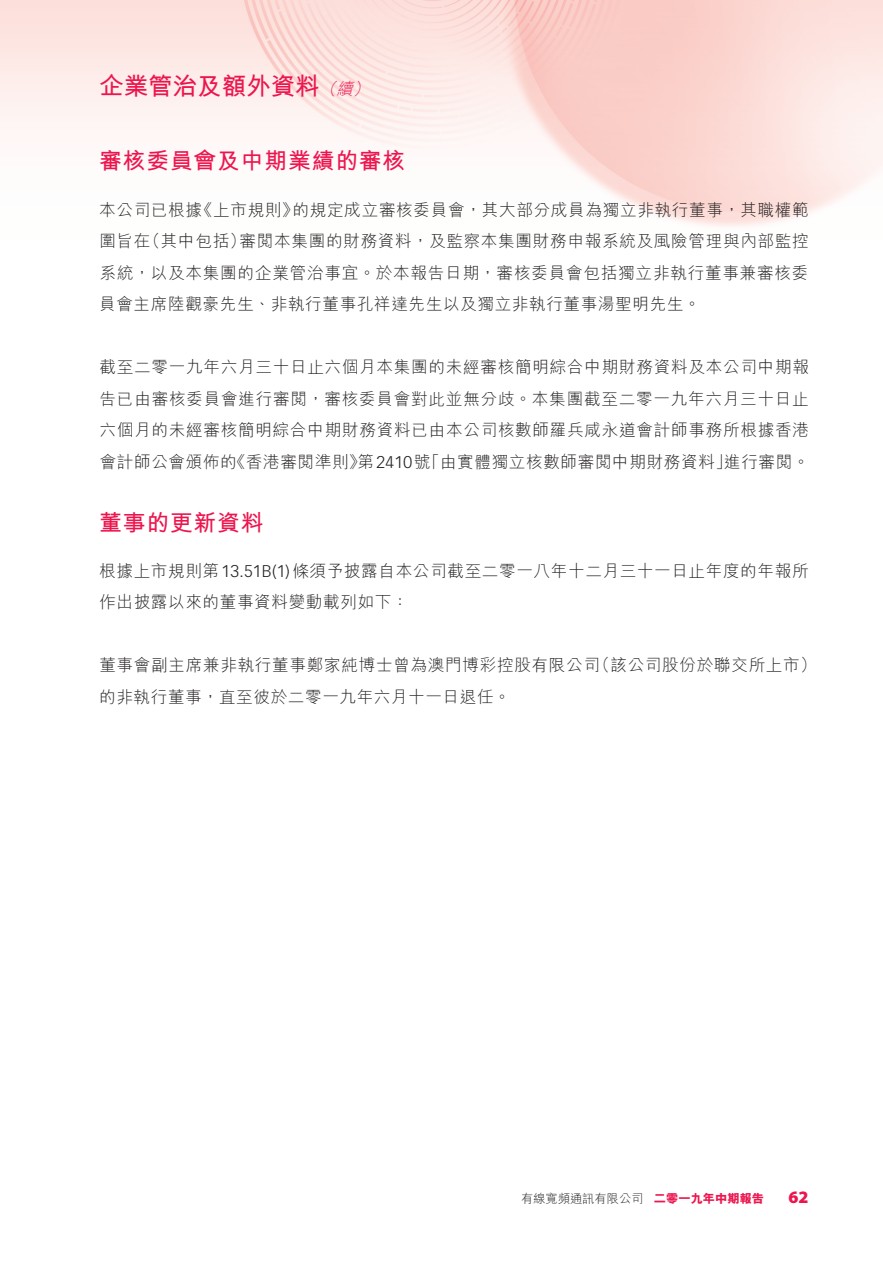
<style>
.page{position:relative;width:883px;height:1265px;background:#fff}
.page>*{position:absolute;margin:0;border:0;box-sizing:border-box;transform-origin:0 0}
.t1{font:700 24.5px "M Hei HK";color:#ed154e}
.t2{font:700 22.75px "M Hei HK";letter-spacing:.04em;color:#ed154e}
.t3{font:900 17.5px "Myriad Pro";color:#ed154e}
.t4{font:300 16.62px/31.5px "M Hei HK";letter-spacing:.04em;color:#231f20}
.t5{font:italic 300 16.62px "M Hei HK";color:#ed154e}
.t6{font:300 12.25px "M Hei HK";color:#231f20}
.t7{font:800 12.25px "M Hei HK";color:#ed154e}
.s1{font-family:"Vectora LT Std"}
</style>
<div class="page">
<img style="left:0;top:0;width:883px;height:227px">
<h1 class="t1" style="left:99px;top:69px;width:222px">企業管治及額外資料</h1>
<p class="t5" style="left:336px;top:81px;width:22px">續</p>
<p class="t5" style="left:320px;top:81px;width:22px">（</p>
<p class="t5" style="left:353px;top:81px;width:22px">(</p>
<h2 class="t2" style="left:99px;top:144px;width:308px">審核委員會及中期業績的審核</h2>
<p class="t4" style="left:293px;top:193px;width:518px">的規定成立審核委員會，其大部分成員為獨立非執行董事，其職權範</p>
<p class="t4" style="left:196px;top:193px;width:104px">《上市規則》</p>
<p class="t4" style="left:99px;top:193px;width:104px">本公司已根據</p>
<p class="t4" style="left:144px;top:225px;width:104px">（其中包括）</p>
<p class="t4" style="left:240px;top:225px;width:571px">審閱本集團的財務資料，及監察本集團財務申報系統及風險管理與內部監控</p>
<p class="t4" style="left:99px;top:225px;width:711px">圍旨在<br>系統，以及本集團的企業管治事宜。於本報告日期，審核委員會包括獨立非執行董事兼審核委員會主席陸觀豪先生、非執行董事孔祥達先生以及獨立非執行董事湯聖明先生。</p>
<p class="t4" style="left:99px;top:351px;width:711px;text-align:right">截至二零一九年六月三十日止六個月本集團的未經審核簡明綜合中期財務資料及本公司中期報告已由審核委員會進行審閱，審核委員會對此並無分歧。本集團截至二零一九年六月三十日止六個月的未經審核簡明綜合中期財務資料已由本公司核數師羅兵咸永道會計師事務所根據香港進行審閱。</p>
<p class="t4" style="left:100px;top:445px;width:139px">會計師公會頒佈的</p>
<p class="t4" style="left:229px;top:445px;width:504px">《香港審閱準則第》 <span class="s1">2410</span> 「號由實體獨立核數師審閱中期財務資料」</p>
<h2 class="t2" style="left:99px;top:506px;width:166px">董事的更新資料</h2>
<p class="t4" style="left:99px;top:555px;width:711px">根據上市規則第<span class="s1">13.51B )1(</span> 條須予披露自本公司截至二零一八年十二月三十一日止年度的年報所作出披露以來的董事資料變動載列如下：</p>
<p class="t4" style="left:593px;top:649px;width:225px">（該公司股份於聯交所上市(</p>
<p class="t4" style="left:99px;top:649px;width:502px">董事會副主席兼非執行董事鄭家純博士曾為澳門博彩控股有限公司的非執行董事，直至彼於二零一九年六月十一日退任。</p>
<p class="t6" style="left:521px;top:1192px;width:124px">有線寬頻通訊有限公司</p>
<p class="t7" style="left:654px;top:1192px;width:112px">二零一九年中期報告</p>
<p class="t3" style="left:789px;top:1186px;width:22px">62</p>
</div>
